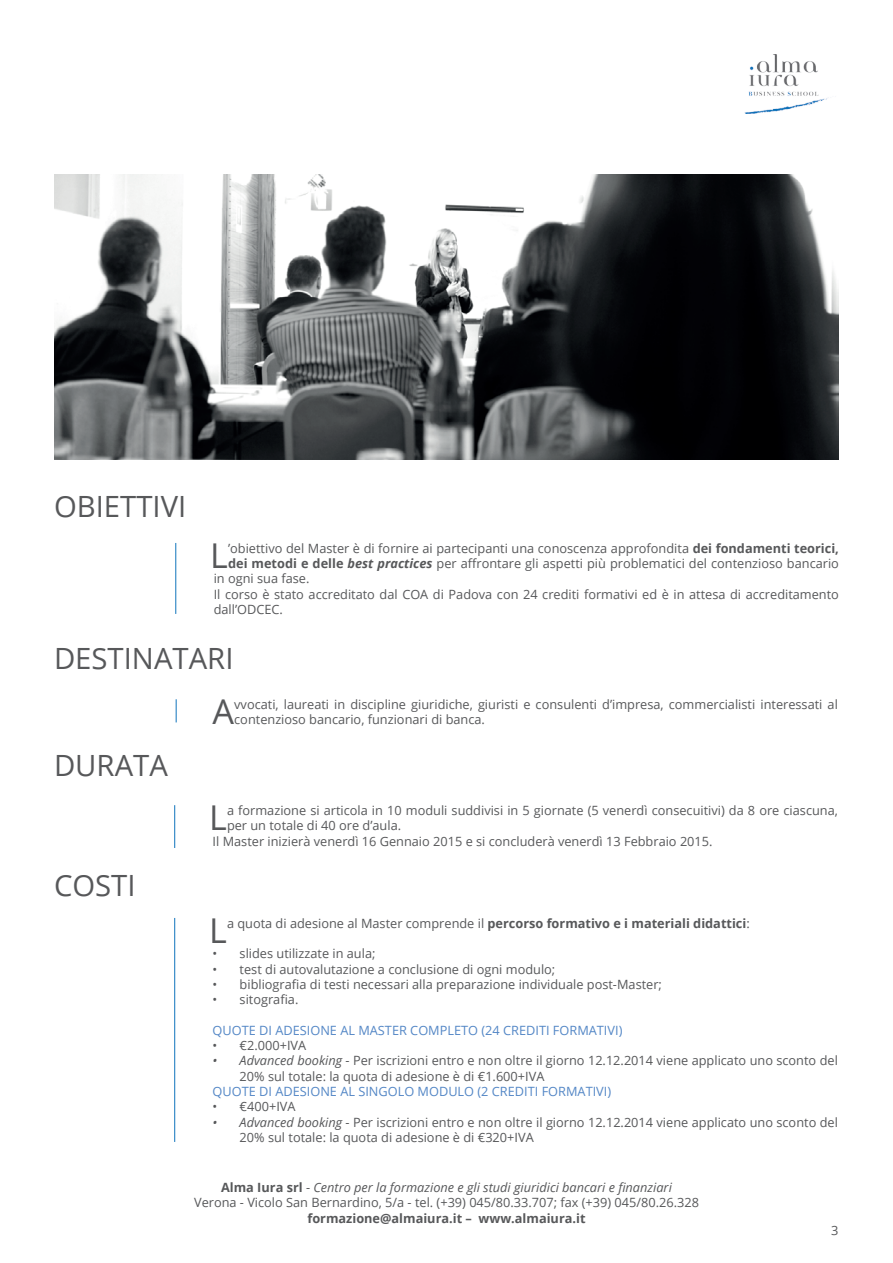
<style>
.page{position:relative;width:893px;height:1263px;background:#fff}
.page>*{position:absolute;margin:0;border:0;box-sizing:border-box;transform-origin:0 0}
.t1{font:34.2px "Open Sans";color:#57585a}
.t2{font:29.25px "Open Sans";color:#57585a}
.t3{font:12.75px/15.3px "Open Sans";color:#57585a}
.t4{font:700 12.75px "Open Sans";color:#57585a}
.t5{font:12.75px "Open Sans";color:#5487c6}
.s1{font-weight:700}
.s2{font-weight:700;font-style:italic}
.s3{font-weight:400}
.s4{font-style:italic}
</style>
<div class="page">
<img style="left:744px;top:54px;width:85px;height:60px">
<hr style="left:176px;top:543px;width:1px;height:71px;background:#1074bc">
<svg style="left:176px;top:699px;width:1px;height:23px"></svg>
<hr style="left:174px;top:805px;width:1px;height:43px;background:#1074bc">
<hr style="left:174px;top:918px;width:1px;height:224px;background:#1074bc">
<img style="left:54px;top:174px;width:785px;height:285px">
<h2 class="t2" style="left:54px;top:486px;width:134px">OBIETTIVI</h2>
<h1 class="t1" style="left:210px;top:532px;width:19px">L</h1>
<p class="t3" style="left:228px;top:540px;width:612px">’obiettivo del Master è di fornire ai partecipanti una conoscenza approfondita <span class="s1">dei fondamenti teorici,</span></p>
<p class="t3" style="left:228px;top:555px;width:612px"><span class="s1">dei metodi e delle</span> <span class="s2">best practices</span> per affrontare gli aspetti più problematici del contenzioso bancario</p>
<p class="t3" style="left:214px;top:571px;width:97px">in ogni sua fase.</p>
<p class="t3" style="left:214px;top:586px;width:627px">Il corso è stato accreditato dal COA di Padova con 24 crediti formativi ed è in attesa di accreditamento</p>
<p class="t3" style="left:214px;top:601px;width:71px">dall’ODCEC.</p>
<h2 class="t2" style="left:54px;top:638px;width:181px">DESTINATARI</h2>
<h2 class="t2" style="left:54px;top:745px;width:115px">DURATA</h2>
<h2 class="t2" style="left:54px;top:866px;width:83px">COSTI</h2>
<h1 class="t1" style="left:213px;top:688px;width:23px">A</h1>
<p class="t3" style="left:234px;top:696px;width:605px">vvocati, laureati in discipline giuridiche, giuristi e consulenti d’impresa, commercialisti interessati al contenzioso bancario, funzionari di banca.</p>
<h1 class="t1" style="left:209px;top:794px;width:19px">L</h1>
<p class="t3" style="left:227px;top:802px;width:612px">a formazione si articola in 10 moduli suddivisi in 5 giornate (5 venerdì consecuitivi) da 8 ore ciascuna,</p>
<p class="t3" style="left:227px;top:818px;width:176px">per un totale di 40 ore d’aula.</p>
<p class="t3" style="left:213px;top:833px;width:501px">Il Master inizierà venerdì 16 Gennaio 2015 e si concluderà venerdì 13 Febbraio 2015.</p>
<h1 class="t1" style="left:209px;top:907px;width:19px">L</h1>
<p class="t4" style="left:227px;top:914px;width:524px"><span class="s3">a quota di adesione al Master comprende il</span> percorso formativo e i materiali didattici<span class="s3">:</span></p>
<p class="t3" style="left:213px;top:946px;width:164px">• slides utilizzate in aula;</p>
<p class="t3" style="left:213px;top:961px;width:344px">• test di autovalutazione a conclusione di ogni modulo;</p>
<p class="t3" style="left:213px;top:976px;width:451px">• bibliografia di testi necessari alla preparazione individuale post-Master;</p>
<p class="t3" style="left:213px;top:991px;width:87px">• sitografia.</p>
<p class="t5" style="left:213px;top:1021px;width:411px">QUOTE DI ADESIONE AL MASTER COMPLETO (24 CREDITI FORMATIVI)</p>
<p class="t3" style="left:213px;top:1037px;width:95px">• €2.000+IVA</p>
<p class="t3" style="left:240px;top:1053px;width:600px;text-indent:-27px"><span class="s4">• Advanced booking</span> - Per iscrizioni entro e non oltre il giorno 12.12.2014 viene applicato uno sconto del<br>20% sul totale: la quota di adesione è di €1.600+IVA</p>
<p class="t5" style="left:213px;top:1083px;width:400px">QUOTE DI ADESIONE AL SINGOLO MODULO (2 CREDITI FORMATIVI)</p>
<p class="t3" style="left:213px;top:1099px;width:84px">• €400+IVA</p>
<p class="t3" style="left:240px;top:1114px;width:600px;text-indent:-27px"><span class="s4">• Advanced booking</span> - Per iscrizioni entro e non oltre il giorno 12.12.2014 viene applicato uno sconto del<br>20% sul totale: la quota di adesione è di €320+IVA</p>
<p class="t3" style="left:194px;top:1179px;width:506px;text-align:center"><span class="s1">Alma Iura srl</span> - <span class="s4">Centro per la formazione e gli studi giuridici bancari e finanziari<br></span>Verona - Vicolo San Bernardino, 5/a - tel. (+39) 045/80.33.707; fax (+39) 045/80.26.328</p>
<p class="t4" style="left:307px;top:1209px;width:280px">formazione@almaiura.it – www.almaiura.it</p>
<p class="t3" style="left:831px;top:1222px;width:9px">3</p>
</div>
